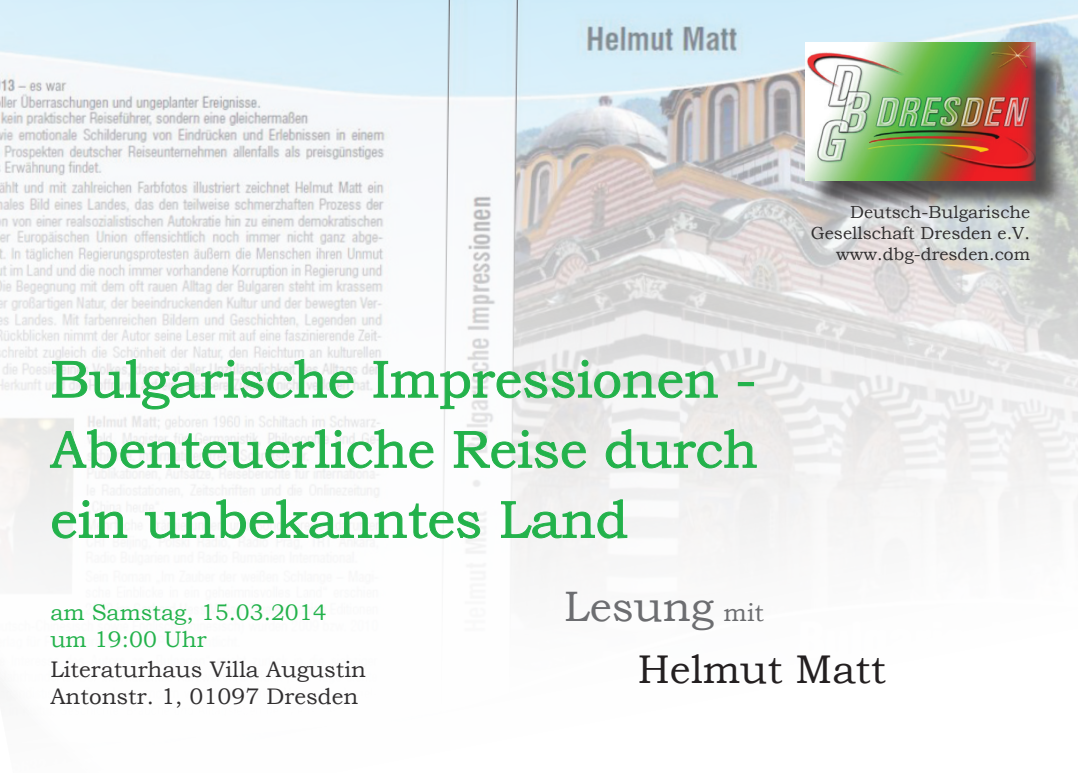
<style>
.page{position:relative;width:1078px;height:773px;background:#fff}
.page>*{position:absolute;margin:0;border:0;box-sizing:border-box;transform-origin:0 0}
.t1{font:52.5px/70px "Bookman Old Style";color:#23b24b;text-align:justify}
.t2{font:42.5px "Bookman Old Style";color:#6c6d70}
.t3{font:40px "Bookman Old Style";color:#231f20}
.t4{font:22.5px/27px "Bookman Old Style";color:#312f30}
.t5{font:22.5px/27px "Bookman Old Style";color:#23b24b}
.t6{font:17.5px/21px "Bookman Old Style";color:#312f30;text-align:right}
.s1{font-size:25px}
</style>
<div class="page">
<img style="left:0;top:0;width:1077px;height:574px">
<div style="left:809px;top:46px;width:256px;height:166px;background:#231f20;opacity:.75"></div>
<img style="left:805px;top:43px;width:230px;height:138px">
<svg style="left:51px;top:358px;width:303px;height:52px"></svg>
<svg style="left:373px;top:359px;width:345px;height:50px"></svg>
<div style="left:737px;top:382px;width:16px;height:4px;border:1px solid #23b24b"></div>
<svg style="left:49px;top:428px;width:385px;height:41px"></svg>
<svg style="left:453px;top:429px;width:133px;height:40px"></svg>
<svg style="left:605px;top:428px;width:152px;height:41px"></svg>
<svg style="left:52px;top:499px;width:76px;height:40px"></svg>
<svg style="left:144px;top:498px;width:336px;height:41px"></svg>
<svg style="left:500px;top:498px;width:127px;height:41px"></svg>
<p class="t1" style="left:50px;top:344px;width:708px">Bulgarische Impressionen - Abenteuerliche Reise durch ein unbekanntes Land</p>
<p class="t6" style="left:810px;top:202px;width:221px">Deutsch-Bulgarische<br>Gesellschaft Dresden e.V. www.dbg-dresden.com</p>
<p class="t5" style="left:50px;top:598px;width:278px">am Samstag, 15.03.2014 um 19:00 Uhr</p>
<p class="t4" style="left:50px;top:655px;width:317px">Literaturhaus Villa Augustin<br>Antonstr. 1, 01097 Dresden</p>
<p class="t2" style="left:564px;top:578px;width:201px">Lesung <span class="s1">mit</span></p>
<p class="t3" style="left:637px;top:643px;width:250px">Helmut Matt</p>
</div>
